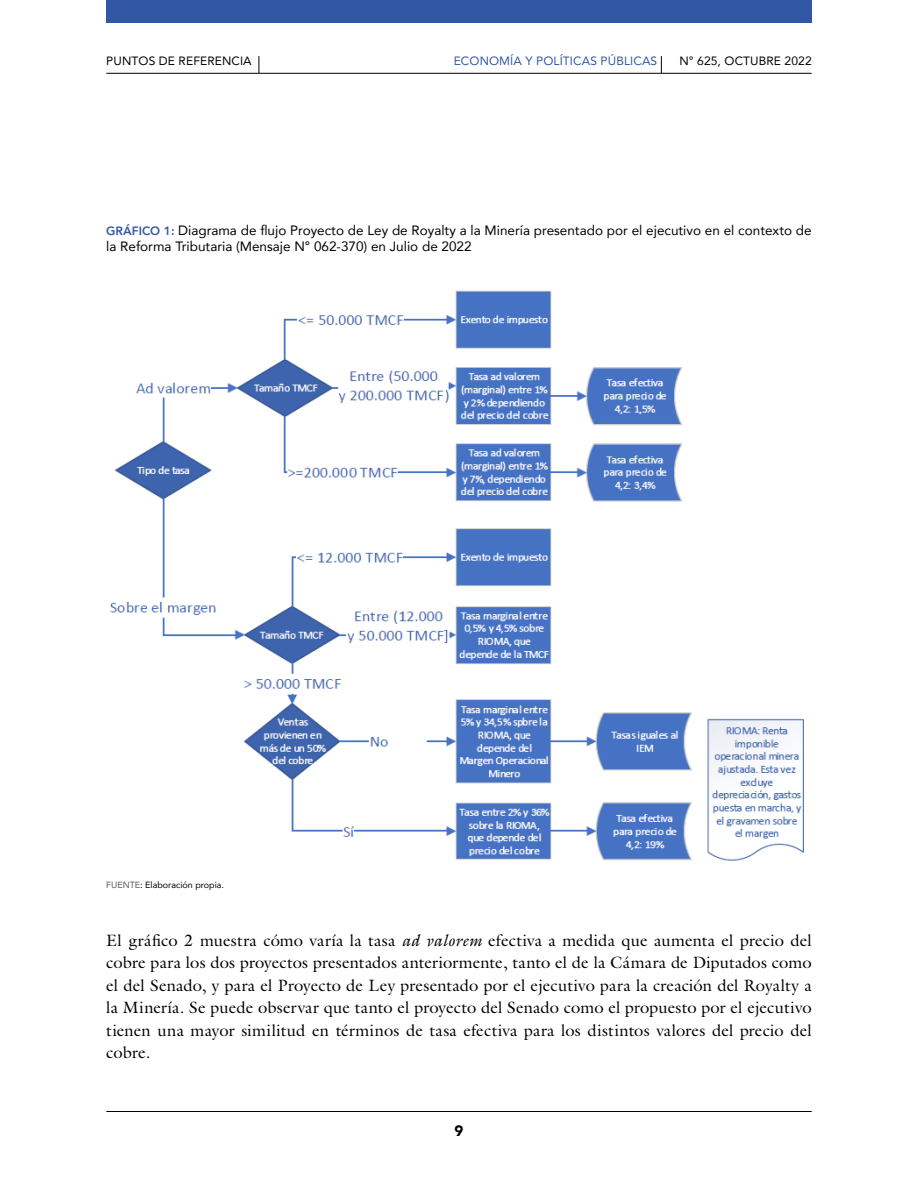
<style>
.page{position:relative;width:918px;height:1188px;background:#fff}
.page>*{position:absolute;margin:0;border:0;box-sizing:border-box;transform-origin:0 0}
.t1{font:16.5px/22.5px "Galliard Pro";letter-spacing:.01em;color:#000;text-align:justify}
.t2{font:900 15px "Avenir";color:#000}
.t3{font:13.5px/16.2px "Avenir";color:#000}
.t4{font:12px "Avenir";letter-spacing:.01em;color:#000}
.t5{font:12px "Avenir";letter-spacing:.01em;color:#3257a4}
.t6{font:9px "Avenir";color:#000}
.s1{font-weight:800;font-size:12px;color:#3257a4}
.s2{color:#575756}
.s3{font-style:italic}
</style>
<div class="page">
<hr style="left:106px;top:1111px;width:706px;height:1px;background:#000">
<div style="left:106px;top:0;width:706px;height:23px;background:#3257a4"></div>
<hr style="left:106px;top:73px;width:706px;height:1px;background:#000">
<svg style="left:259px;top:56px;width:1px;height:17px"></svg>
<svg style="left:661px;top:56px;width:1px;height:17px"></svg>
<img style="left:110px;top:290px;width:694px;height:572px">
<p class="t4" style="left:106px;top:51px;width:147px">PUNTOS DE REFERENCIA</p>
<p class="t5" style="left:454px;top:51px;width:205px">ECONOMÍA Y POLÍTICAS PÚBLICAS</p>
<p class="t4" style="left:679px;top:52px;width:134px">N° 625, OCTUBRE 2022</p>
<p class="t3" style="left:106px;top:221px;width:707px"><span class="s1">GRÁFICO 1:</span> Diagrama de flujo Proyecto de Ley de Royalty a la Minería presentado por el ejecutivo en el contexto de la Reforma Tributaria (Mensaje N° 062-370) en Julio de 2022</p>
<p class="t6" style="left:106px;top:878px;width:119px"><span class="s2">FUENTE</span>: Elaboración propia.</p>
<p class="t1" style="left:106px;top:928px;width:707px">El gráfico 2 muestra cómo varía la tasa <span class="s3">ad valorem</span> efectiva a medida que aumenta el precio del cobre para los dos proyectos presentados anteriormente, tanto el de la Cámara de Diputados como el del Senado, y para el Proyecto de Ley presentado por el ejecutivo para la creación del Royalty a la Minería. Se puede observar que tanto el proyecto del Senado como el propuesto por el ejecutivo tienen una mayor similitud en términos de tasa efectiva para los distintos valores del precio del cobre.</p>
<p class="t2" style="left:455px;top:1118px;width:10px">9</p>
</div>
